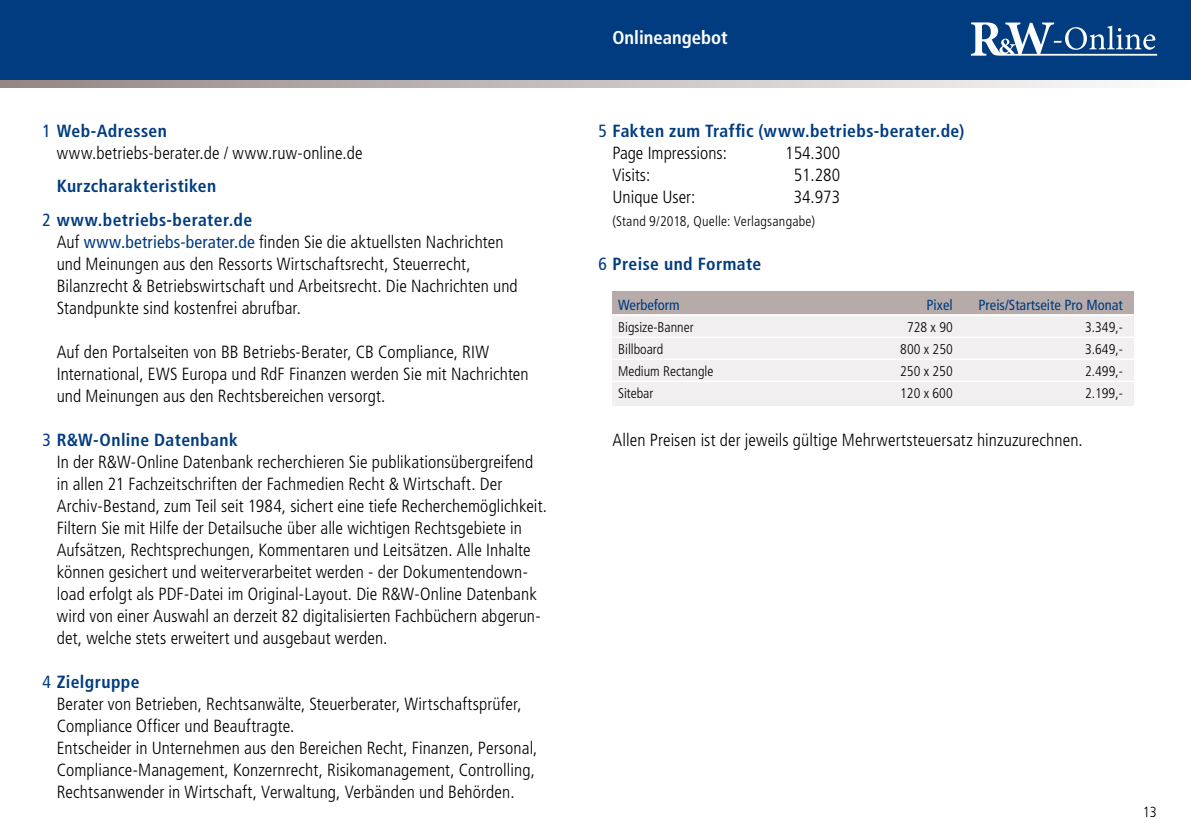
<style>
.page{position:relative;width:1191px;height:840px;background:#fff}
.page>*{position:absolute;margin:0;border:0;box-sizing:border-box;transform-origin:0 0}
.t1{font:700 condensed 18.6px "Frutiger LT Std";color:#fff}
.t2{font:300 condensed 17.6px/22px "Frutiger LT Std";letter-spacing:.005em;color:#000}
.t3{font:700 condensed 17.6px/33px "Frutiger LT Std";letter-spacing:.025em;color:#003c7f}
.t4{font:condensed 14.6px "Frutiger LT Std";color:#003c7f}
.t5{font:300 condensed 14.6px "Frutiger LT Std";color:#000}
.t6{font:300 condensed 14px "Frutiger LT Std";color:#000}
.s1{font-weight:400;color:#003c7f}
.s2{font-weight:700;color:#003c7f}
.s3{font-weight:400}
.s4{font-weight:300;color:#000}
</style>
<div class="page">
<svg style="left:0;top:79px;width:1191px;height:9px;background:#b2b2b9"></svg>
<div style="left:612px;top:314px;width:522px;height:91px;background:#f1efef"></div>
<div style="left:612px;top:291px;width:522px;height:23px;background:#b7abaa"></div>
<div style="left:0;top:0;width:1191px;height:79px;background:#003c7f"></div>
<hr style="left:612px;top:314px;width:522px;height:2px;background:#fff">
<hr style="left:612px;top:336px;width:522px;height:2px;background:#fff">
<hr style="left:612px;top:358px;width:522px;height:2px;background:#fff">
<hr style="left:612px;top:380px;width:522px;height:2px;background:#fff">
<svg style="left:971px;top:22px;width:186px;height:34px"></svg>
<p class="t2" style="left:57px;top:120px;width:307px;text-indent:-14px"><span class="s1">1</span> <span class="s2">Web-Adressen<br></span>www.betriebs-berater.de / www.ruw-online.de</p>
<p class="t3" style="left:43px;top:170px;width:211px;text-indent:14px">Kurzcharakteristiken<br><span class="s3">2</span> www.betriebs-berater.de</p>
<p class="t2" style="left:57px;top:230px;width:462px">Auf <span class="s1">www.betriebs-berater.de</span> finden Sie die aktuellsten Nachrichten und Meinungen aus den Ressorts Wirtschaftsrecht, Steuerrecht, Bilanzrecht &amp; Betriebswirtschaft und Arbeitsrecht. Die Nachrichten und Standpunkte sind kostenfrei abrufbar.</p>
<p class="t2" style="left:57px;top:340px;width:473px">Auf den Portalseiten von BB Betriebs-Berater, CB Compliance, RIW<br>International, EWS Europa und RdF Finanzen werden Sie mit Nachrichten und Meinungen aus den Rechtsbereichen versorgt.</p>
<p class="t2" style="left:57px;top:428px;width:492px;text-indent:-14px"><span class="s1">3</span> <span class="s2">R&amp;W-Online Datenbank<br></span>In der R&amp;W-Online Datenbank recherchieren Sie publikationsübergreifend in allen 21 Fachzeitschriften der Fachmedien Recht &amp; Wirtschaft. Der Archiv-Bestand, zum Teil seit 1984, sichert eine tiefe Recherchemöglichkeit.<br>Filtern Sie mit Hilfe der Detailsuche über alle wichtigen Rechtsgebiete in Aufsätzen, Rechtsprechungen, Kommentaren und Leitsätzen. Alle Inhalte können gesichert und weiterverarbeitet werden - der Dokumentendown&shy;load erfolgt als PDF-Datei im Original-Layout. Die R&amp;W-Online Datenbank wird von einer Auswahl an derzeit 82 digitalisierten Fachbüchern abgerun&shy;det, welche stets erweitert und ausgebaut werden.</p>
<p class="t2" style="left:57px;top:670px;width:482px;text-indent:-14px"><span class="s1">4</span> <span class="s2">Zielgruppe<br></span>Berater von Betrieben, Rechtsanwälte, Steuerberater, Wirtschaftsprüfer, Compliance Officer und Beauftragte.<br>Entscheider in Unternehmen aus den Bereichen Recht, Finanzen, Personal, Compliance-Management, Konzernrecht, Risikomanagement, Controlling, Rechtsanwender in Wirtschaft, Verwaltung, Verbänden und Behörden.</p>
<p class="t1" style="left:612px;top:26px;width:117px">Onlineangebot</p>
<p class="t3" style="left:612px;top:120px;width:353px;line-height:22px;text-indent:-14px"><span class="s3">5</span> Fakten zum Traffic (www.betriebs-berater.de)<br><span class="s4">Page Impressions:</span></p>
<p class="t2" style="left:785px;top:142px;width:56px">154.300</p>
<p class="t2" style="left:612px;top:164px;width:39px">Visits:</p>
<p class="t2" style="left:793px;top:164px;width:48px">51.280</p>
<p class="t2" style="left:612px;top:186px;width:84px">Unique User:</p>
<p class="t2" style="left:793px;top:186px;width:48px">34.973</p>
<p class="t6" style="left:612px;top:212px;width:204px">(Stand 9/2018, Quelle: Verlagsangabe)</p>
<p class="t3" style="left:598px;top:247px;width:165px"><span class="s3">6</span> Preise und Formate</p>
<p class="t4" style="left:618px;top:296px;width:63px">Werbeform</p>
<p class="t4" style="left:926px;top:296px;width:28px">Pixel</p>
<p class="t4" style="left:978px;top:296px;width:146px">Preis/Startseite Pro Monat</p>
<p class="t6" style="left:618px;top:318px;width:77px">Bigsize-Banner</p>
<p class="t6" style="left:907px;top:318px;width:47px">728 x 90</p>
<p class="t6" style="left:1085px;top:318px;width:39px">3.349,-</p>
<p class="t6" style="left:618px;top:340px;width:47px">Billboard</p>
<p class="t6" style="left:900px;top:340px;width:54px">800 x 250</p>
<p class="t6" style="left:1085px;top:340px;width:39px">3.649,-</p>
<p class="t6" style="left:618px;top:362px;width:97px">Medium Rectangle</p>
<p class="t6" style="left:900px;top:362px;width:54px">250 x 250</p>
<p class="t6" style="left:1085px;top:362px;width:39px">2.499,-</p>
<p class="t6" style="left:618px;top:384px;width:37px">Sitebar</p>
<p class="t6" style="left:900px;top:384px;width:54px">120 x 600</p>
<p class="t6" style="left:1085px;top:384px;width:39px">2.199,-</p>
<p class="t2" style="left:612px;top:428px;width:472px">Allen Preisen ist der jeweils gültige Mehrwertsteuersatz hinzuzurechnen.</p>
<p class="t5" style="left:1143px;top:803px;width:16px">13</p>
</div>
